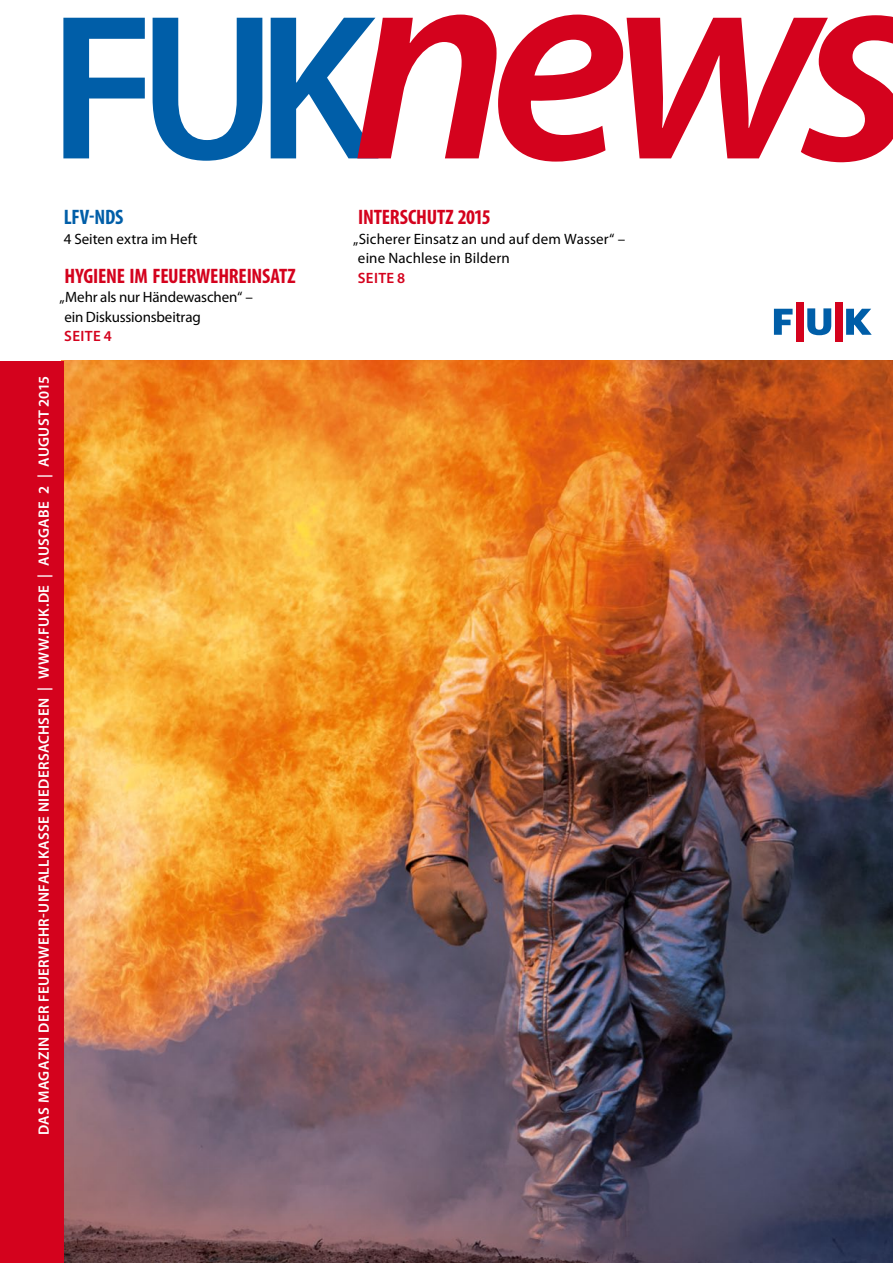
<style>
.page{position:relative;width:893px;height:1263px;background:#fff}
.page>*{position:absolute;margin:0;border:0;box-sizing:border-box;transform-origin:0 0}
.t1{font:700 condensed 21px "Myriad Pro";letter-spacing:-.01em;color:#d4021d}
.t2{font:700 condensed 21px "Myriad Pro";letter-spacing:-.01em;color:#005ea8}
.t3{font:15px/19.5px "Myriad Pro";color:#000}
.t4{font:600 15px "Myriad Pro";letter-spacing:.025em;color:#fff}
.t5{font:600 15px "Myriad Pro";letter-spacing:.025em;color:#d4021d}
</style>
<div class="page">
<img style="left:64px;top:361px;width:829px;height:902px">
<div style="left:0;top:361px;width:64px;height:902px;background:#d4021d"></div>
<svg style="left:63px;top:18px;width:82px;height:140px"></svg>
<svg style="left:153px;top:18px;width:109px;height:143px"></svg>
<svg style="left:271px;top:15px;width:622px;height:148px"></svg>
<svg style="left:774px;top:309px;width:19px;height:26px"></svg>
<svg style="left:846px;top:309px;width:26px;height:26px"></svg>
<div style="left:835px;top:302px;width:8px;height:40px;background:#d4021d"></div>
<div style="left:796px;top:302px;width:8px;height:40px;background:#d4021d"></div>
<svg style="left:807px;top:308px;width:24px;height:27px"></svg>
<h1 class="t2" style="left:64px;top:204px;width:61px">LFV-NDS</h1>
<p class="t3" style="left:64px;top:229px;width:135px">4 Seiten extra im Heft</p>
<h1 class="t1" style="left:358px;top:204px;width:134px">INTERSCHUTZ 2015</h1>
<p class="t3" style="left:358px;top:229px;width:269px;text-indent:-5px">„Sicherer Einsatz an und auf dem Wasser“ – eine Nachlese in Bildern</p>
<h1 class="t1" style="left:65px;top:263px;width:38px">HYGIENE</h1>
<h1 class="t1" style="left:130px;top:263px;width:41px">IM FEUER</h1>
<h1 class="t1" style="left:196px;top:263px;width:24px">WEHREINS</h1>
<h1 class="t1" style="left:270px;top:263px;width:18px">ATZ</h1>
<p class="t5" style="left:358px;top:268px;width:49px">SEITE 8</p>
<p class="t3" style="left:64px;top:287px;width:190px;text-indent:-5px">„Mehr als nur Händewaschen“ – ein Diskussionsbeitrag</p>
<p class="t5" style="left:64px;top:327px;width:49px">SEITE 4</p>
<p class="t4" style="left:34px;top:1135px;width:761px;rotate:-90deg">DAS MAGAZIN DER FEUERWEHR-UNFALLKASSE NIEDERSACHSEN | WWW.FUK.DE | AUSGABE 2 | AUGUST 2015</p>
</div>
